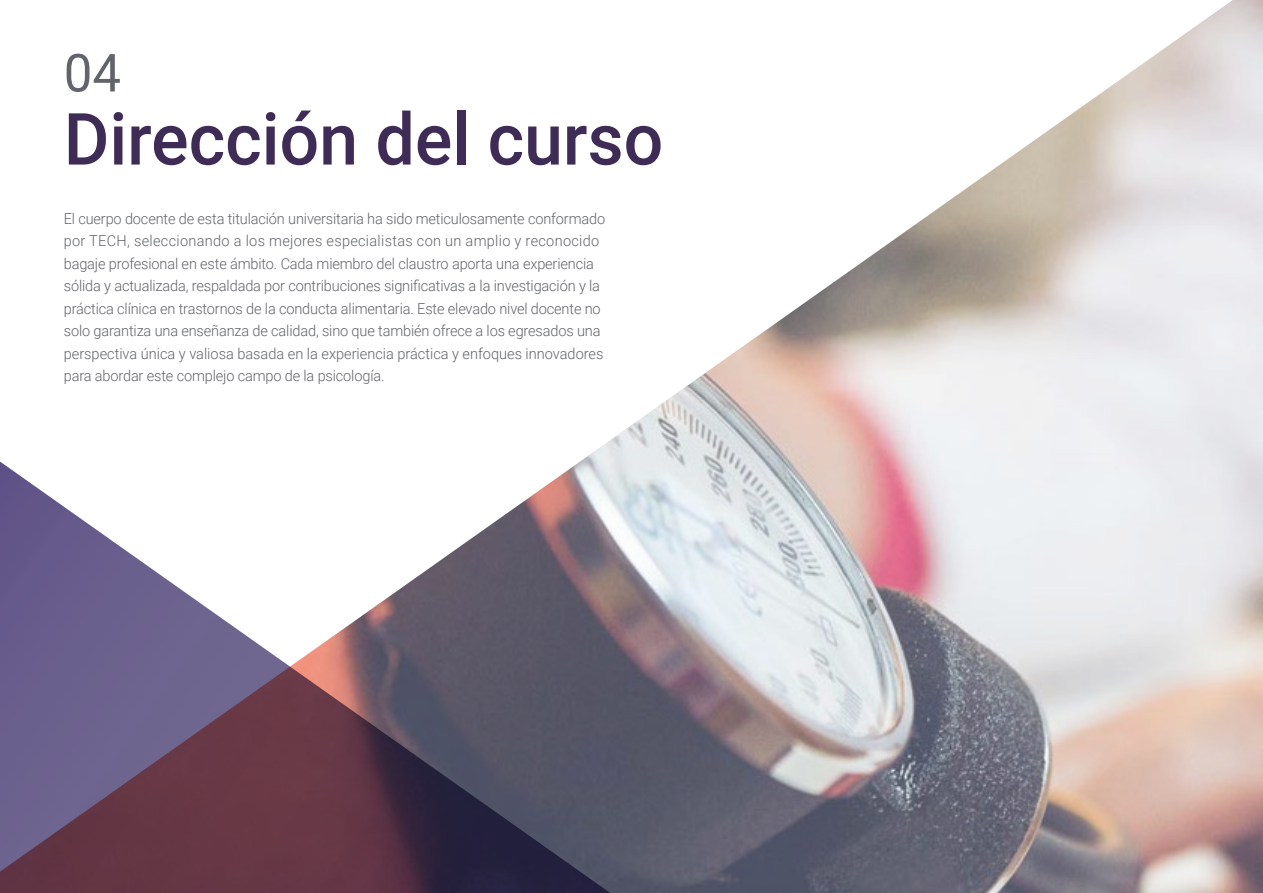
<style>
.page{position:relative;width:1263px;height:893px;background:#fff}
.page>*{position:absolute;margin:0;border:0;box-sizing:border-box;transform-origin:0 0}
.t1{font:500 72px "Roboto";color:#3e2b56}
.t2{font:52.5px "Roboto";color:#61646a}
.t3{font:300 15px/22.5px "Roboto";letter-spacing:-.01em;color:#61646a}
</style>
<div class="page">
<img style="left:602px;top:0;width:661px;height:893px">
<svg style="left:0;top:446px;width:640px;height:447px"></svg>
<h2 class="t2" style="left:64px;top:36px;width:59px">04</h2>
<h1 class="t1" style="left:64px;top:89px;width:601px">Dirección del curso</h1>
<p class="t3" style="left:64px;top:207px;width:543px">El cuerpo docente de esta titulación universitaria ha sido meticulosamente conformado por TECH, seleccionando a los mejores especialistas con un amplio y reconocido bagaje profesional en este ámbito. Cada miembro del claustro aporta una experiencia sólida y actualizada, respaldada por contribuciones significativas a la investigación y la práctica clínica en trastornos de la conducta alimentaria. Este elevado nivel docente no solo garantiza una enseñanza de calidad, sino que también ofrece a los egresados una perspectiva única y valiosa basada en la experiencia práctica y enfoques innovadores para abordar este complejo campo de la psicología.</p>
</div>
